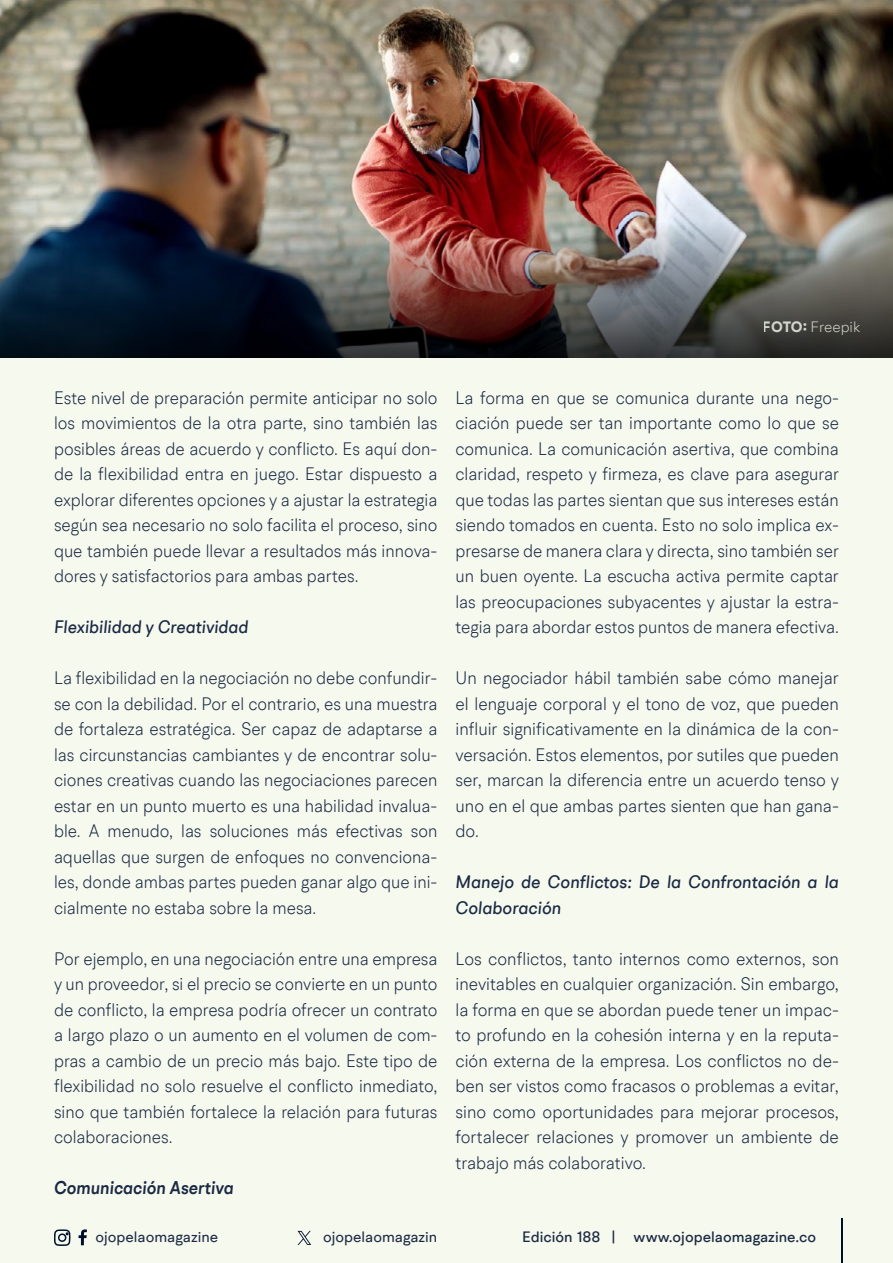
<style>
.page{position:relative;width:893px;height:1263px;background:#f6f9ee}
.page>*{position:absolute;margin:0;border:0;box-sizing:border-box;transform-origin:0 0}
.t1{font:300 18px/25.5px "BR Hendrix";color:#1b2943;text-align:justify;scale:.93 1}
.t2{font:300 18px/25.5px "BR Hendrix";color:#1b2943;text-align:justify;scale:.94 1}
.t3{font:italic 500 18px/25.5px "BR Hendrix";color:#1b2943;scale:.94 1}
.t4{font:italic 500 18px "BR Hendrix";color:#1b2943;scale:.93 1}
.t5{font:italic 600 18px "BR Hendrix";color:#1b2943;scale:.93 1}
.t6{font:500 15px "BR Hendrix";color:#1b2943}
.t7{font:15px "BR Hendrix";color:#1b2943}
.t8{font:300 15px "BR Hendrix";color:#f5faed}
.s1{font-weight:700}
</style>
<div class="page">
<svg style="left:79px;top:1229px;width:8px;height:16px"></svg>
<svg style="left:54px;top:1229px;width:17px;height:17px"></svg>
<hr style="left:841px;top:1219px;width:1px;height:44px;background:#000f2b">
<svg style="left:298px;top:1231px;width:13px;height:14px"></svg>
<img style="left:0;top:0;width:893px;height:221px">
<img style="left:0;top:221px;width:893px;height:137px">
<p class="t8" style="left:763px;top:317px;width:99px"><span class="s1">FOTO:</span> Freepik</p>
<p class="t1" style="left:54px;top:385px;width:414px">Este nivel de preparación permite anticipar no solo los movimientos de la otra parte, sino también las posibles áreas de acuerdo y conflicto. Es aquí don&shy;de la flexibilidad entra en juego. Estar dispuesto a explorar diferentes opciones y a ajustar la estrategia según sea necesario no solo facilita el proceso, sino que también puede llevar a resultados más innova&shy;dores y satisfactorios para ambas partes.</p>
<p class="t4" style="left:54px;top:616px;width:211px">Flexibilidad y Creatividad</p>
<p class="t1" style="left:54px;top:665px;width:414px">La flexibilidad en la negociación no debe confundir&shy;se con la debilidad. Por el contrario, es una muestra de fortaleza estratégica. Ser capaz de adaptarse a las circunstancias cambiantes y de encontrar solu&shy;ciones creativas cuando las negociaciones parecen estar en un punto muerto es una habilidad invalua&shy;ble. A menudo, las soluciones más efectivas son aquellas que surgen de enfoques no convenciona&shy;les, donde ambas partes pueden ganar algo que ini&shy;cialmente no estaba sobre la mesa.</p>
<p class="t1" style="left:54px;top:946px;width:414px">Por ejemplo, en una negociación entre una empresa y un proveedor, si el precio se convierte en un punto de conflicto, la empresa podría ofrecer un contrato a largo plazo o un aumento en el volumen de com&shy;pras a cambio de un precio más bajo. Este tipo de flexibilidad no solo resuelve el conflicto inmediato, sino que también fortalece la relación para futuras colaboraciones.</p>
<p class="t5" style="left:54px;top:1177px;width:195px">Comunicación Asertiva</p>
<p class="t1" style="left:455px;top:385px;width:414px">La forma en que se comunica durante una nego&shy;ciación puede ser tan importante como lo que se comunica. La comunicación asertiva, que combina claridad, respeto y firmeza, es clave para asegurar que todas las partes sientan que sus intereses están siendo tomados en cuenta. Esto no solo implica ex&shy;presarse de manera clara y directa, sino también ser un buen oyente. La escucha activa permite captar las preocupaciones subyacentes y ajustar la estra&shy;tegia para abordar estos puntos de manera efectiva.</p>
<p class="t2" style="left:455px;top:665px;width:410px">Un negociador hábil también sabe cómo manejar el lenguaje corporal y el tono de voz, que pueden influir significativamente en la dinámica de la con&shy;versación. Estos elementos, por sutiles que pueden ser, marcan la diferencia entre un acuerdo tenso y uno en el que ambas partes sienten que han gana&shy;do.</p>
<p class="t3" style="left:455px;top:869px;width:409px">Manejo de Conflictos: De la Confrontación a la<br>Colaboración</p>
<p class="t2" style="left:455px;top:946px;width:409px">Los conflictos, tanto internos como externos, son inevitables en cualquier organización. Sin embargo, la forma en que se abordan puede tener un impac&shy;to profundo en la cohesión interna y en la reputa&shy;ción externa de la empresa. Los conflictos no de&shy;ben ser vistos como fracasos o problemas a evitar, sino como oportunidades para mejorar procesos, fortalecer relaciones y promover un ambiente de trabajo más colaborativo.</p>
<p class="t7" style="left:96px;top:1227px;width:124px">ojopelaomagazine</p>
<p class="t7" style="left:323px;top:1227px;width:116px">ojopelaomagazin</p>
<p class="t6" style="left:522px;top:1227px;width:295px">Edición 188 | www.ojopelaomagazine.co</p>
</div>
